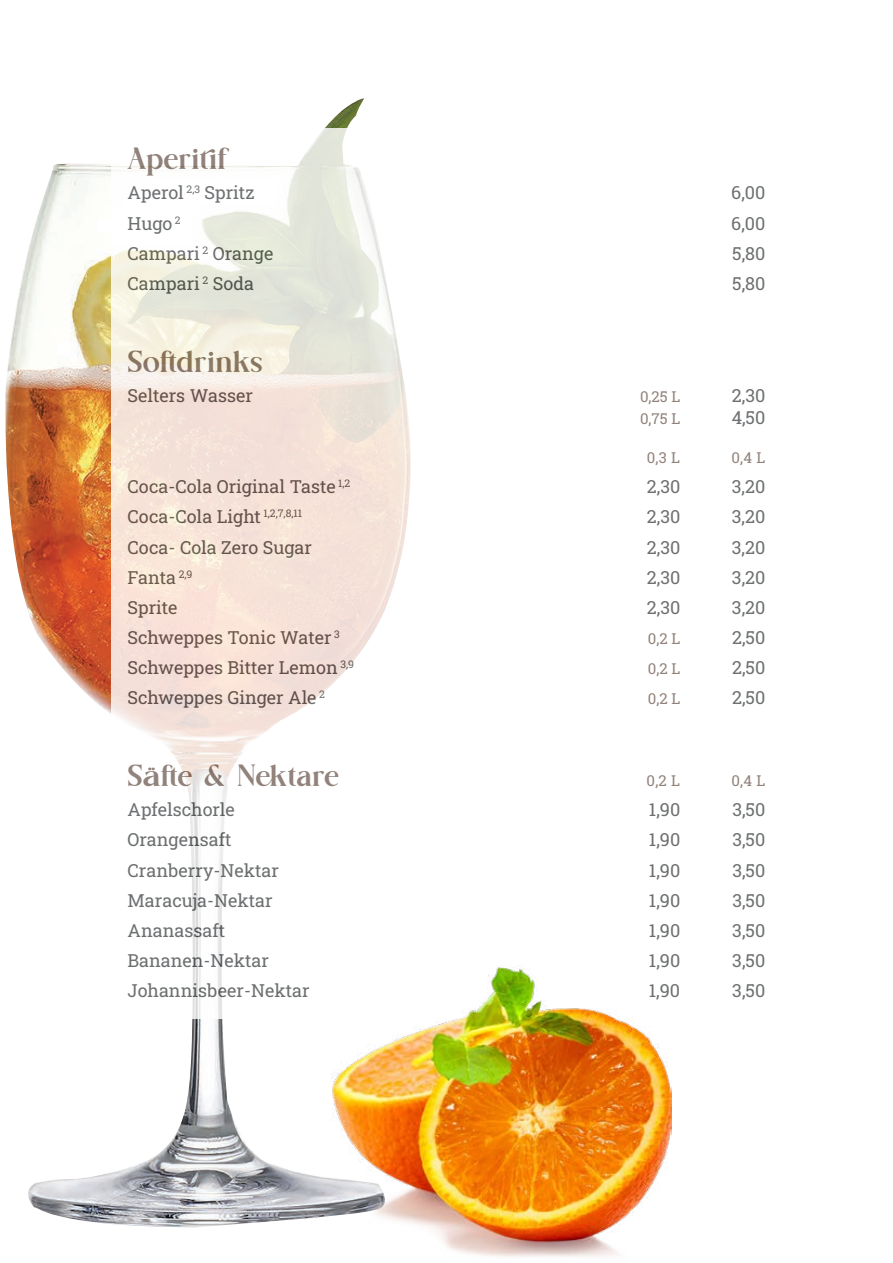
<style>
.page{position:relative;width:893px;height:1263px;background:#fff}
.page>*{position:absolute;margin:0;border:0;box-sizing:border-box;transform-origin:0 0}
.t1{font:33px "Logistra";letter-spacing:.005em;color:#79675e}
.t2{font:18px "Roboto Slab";color:#4d5052}
.t3{font:15px "Roboto Slab";color:#79675e}
</style>
<div class="page">
<img style="left:5px;top:98px;width:360px;height:1129px">
<svg style="left:111px;top:128px;width:300px;height:890px"></svg>
<img style="left:332px;top:965px;width:339px;height:292px">
<h1 class="t1" style="left:128px;top:142px;width:103px">Aperitif</h1>
<p class="t2" style="left:128px;top:181px;width:128px">Aperol <sup>2,3</sup> Spritz</p>
<p class="t2" style="left:731px;top:181px;width:36px">6,00</p>
<p class="t2" style="left:128px;top:211px;width:55px">Hugo <sup>2</sup></p>
<p class="t2" style="left:731px;top:211px;width:36px">6,00</p>
<p class="t2" style="left:128px;top:241px;width:147px">Campari <sup>2</sup> Orange</p>
<p class="t2" style="left:732px;top:241px;width:35px">5,80</p>
<p class="t2" style="left:128px;top:271px;width:128px">Campari <sup>2</sup> Soda</p>
<p class="t2" style="left:732px;top:271px;width:35px">5,80</p>
<h1 class="t1" style="left:128px;top:344px;width:137px">Softdrinks</h1>
<p class="t2" style="left:128px;top:383px;width:127px">Selters Wasser</p>
<p class="t3" style="left:640px;top:386px;width:42px">0,25 L</p>
<p class="t2" style="left:732px;top:383px;width:35px">2,30</p>
<p class="t3" style="left:640px;top:408px;width:42px">0,75 L</p>
<p class="t2" style="left:732px;top:405px;width:35px">4,50</p>
<p class="t3" style="left:647px;top:447px;width:35px">0,3 L</p>
<p class="t3" style="left:731px;top:447px;width:35px">0,4 L</p>
<p class="t2" style="left:128px;top:474px;width:224px">Coca-Cola Original Taste <sup>1,2</sup></p>
<p class="t2" style="left:647px;top:474px;width:35px">2,30</p>
<p class="t2" style="left:732px;top:474px;width:35px">3,20</p>
<p class="t2" style="left:128px;top:504px;width:176px">Coca-Cola Light <sup>1,2,7,8,11</sup></p>
<p class="t2" style="left:647px;top:505px;width:35px">2,30</p>
<p class="t2" style="left:732px;top:505px;width:35px">3,20</p>
<p class="t2" style="left:128px;top:535px;width:186px">Coca- Cola Zero Sugar</p>
<p class="t2" style="left:647px;top:535px;width:35px">2,30</p>
<p class="t2" style="left:732px;top:535px;width:35px">3,20</p>
<p class="t2" style="left:128px;top:565px;width:66px">Fanta <sup>2,9</sup></p>
<p class="t2" style="left:647px;top:565px;width:35px">2,30</p>
<p class="t2" style="left:732px;top:565px;width:35px">3,20</p>
<p class="t2" style="left:128px;top:595px;width:51px">Sprite</p>
<p class="t2" style="left:647px;top:595px;width:35px">2,30</p>
<p class="t2" style="left:732px;top:595px;width:35px">3,20</p>
<p class="t2" style="left:128px;top:625px;width:214px">Schweppes Tonic Water <sup>3</sup></p>
<p class="t3" style="left:648px;top:628px;width:34px">0,2 L</p>
<p class="t2" style="left:732px;top:625px;width:35px">2,50</p>
<p class="t2" style="left:128px;top:655px;width:228px">Schweppes Bitter Lemon <sup>3,9</sup></p>
<p class="t3" style="left:648px;top:658px;width:34px">0,2 L</p>
<p class="t2" style="left:732px;top:655px;width:35px">2,50</p>
<p class="t2" style="left:128px;top:685px;width:199px">Schweppes Ginger Ale <sup>2</sup></p>
<p class="t3" style="left:648px;top:688px;width:34px">0,2 L</p>
<p class="t2" style="left:732px;top:685px;width:35px">2,50</p>
<h1 class="t1" style="left:128px;top:759px;width:213px">Säfte &amp; Nektare</h1>
<p class="t3" style="left:646px;top:770px;width:35px">0,2 L</p>
<p class="t3" style="left:731px;top:770px;width:35px">0,4 L</p>
<p class="t2" style="left:128px;top:797px;width:109px">Apfelschorle</p>
<p class="t2" style="left:649px;top:797px;width:33px">1,90</p>
<p class="t2" style="left:732px;top:797px;width:35px">3,50</p>
<p class="t2" style="left:128px;top:827px;width:106px">Orangensaft</p>
<p class="t2" style="left:649px;top:827px;width:33px">1,90</p>
<p class="t2" style="left:732px;top:827px;width:35px">3,50</p>
<p class="t2" style="left:128px;top:858px;width:153px">Cranberry-Nektar</p>
<p class="t2" style="left:649px;top:858px;width:33px">1,90</p>
<p class="t2" style="left:732px;top:858px;width:35px">3,50</p>
<p class="t2" style="left:128px;top:888px;width:147px">Maracuja-Nektar</p>
<p class="t2" style="left:649px;top:888px;width:33px">1,90</p>
<p class="t2" style="left:732px;top:888px;width:35px">3,50</p>
<p class="t2" style="left:128px;top:918px;width:99px">Ananassaft</p>
<p class="t2" style="left:649px;top:918px;width:33px">1,90</p>
<p class="t2" style="left:732px;top:918px;width:35px">3,50</p>
<p class="t2" style="left:127px;top:948px;width:143px">Bananen-Nektar</p>
<p class="t2" style="left:649px;top:948px;width:33px">1,90</p>
<p class="t2" style="left:732px;top:948px;width:35px">3,50</p>
<p class="t2" style="left:127px;top:978px;width:184px">Johannisbeer-Nektar</p>
<p class="t2" style="left:649px;top:978px;width:33px">1,90</p>
<p class="t2" style="left:732px;top:978px;width:35px">3,50</p>
</div>
